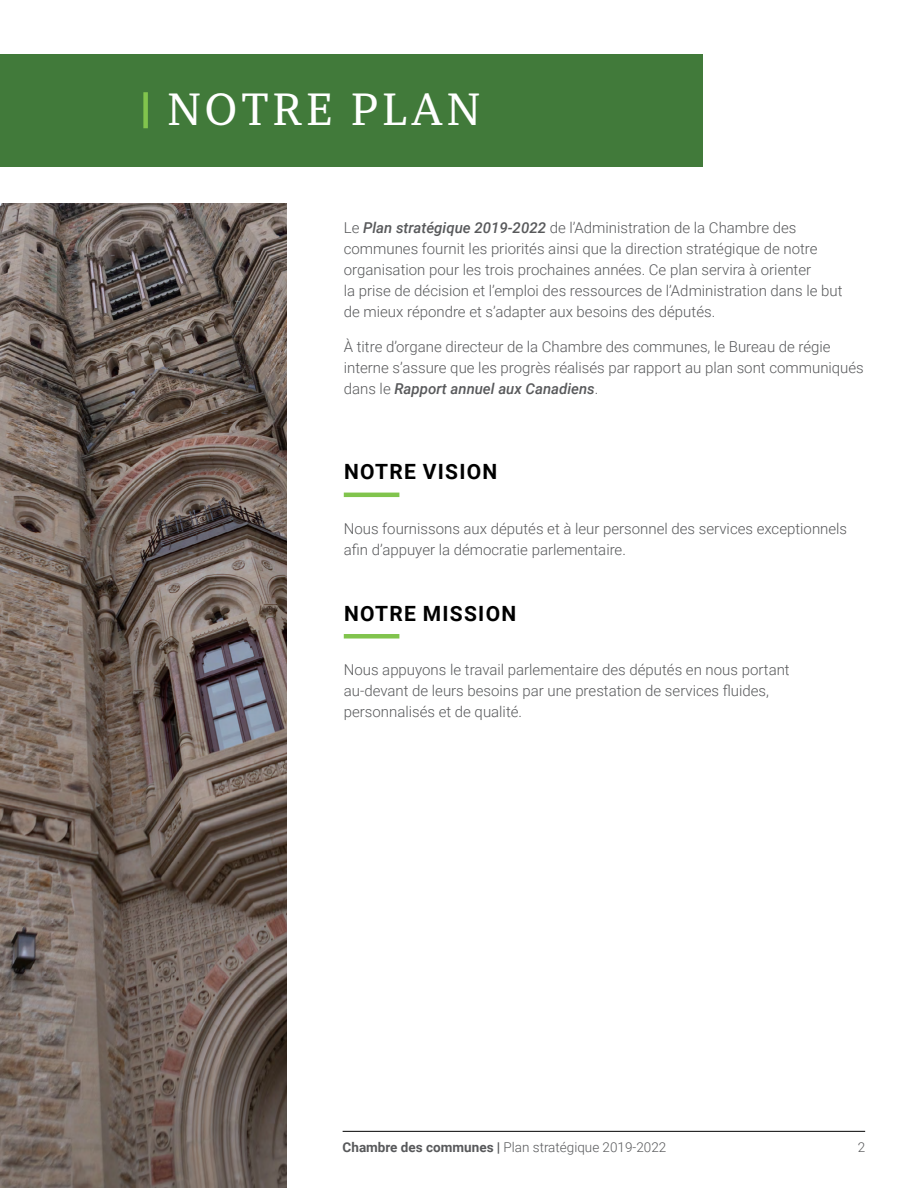
<style>
.page{position:relative;width:918px;height:1188px;background:#fff}
.page>*{position:absolute;margin:0;border:0;box-sizing:border-box;transform-origin:0 0}
.t1{font:500 42px "Recia";letter-spacing:.085em;color:#fff}
.Subtitle{font:700 21px "Roboto";letter-spacing:.06em;color:#000}
.Text{font:300 15px/21px "Roboto";color:#58595b}
.t2{font:300 13.5px "Roboto";color:#58595b}
.s1{font-weight:500;font-style:italic}
.s2{font-weight:700}
.s3{font-weight:900}
</style>
<div class="page">
<hr style="left:343px;top:1131px;width:522px;height:1px;background:#000">
<img style="left:0;top:204px;width:287px;height:984px">
<div style="left:0;top:54px;width:703px;height:112px;background:#417a3a"></div>
<div style="left:143px;top:92px;width:5px;height:36px;background:#81c44d"></div>
<hr style="left:344px;top:493px;width:55px;height:4px;background:#81c44d">
<div style="left:344px;top:634px;width:55px;height:5px;background:#81c44d"></div>
<h2 class="t1" style="left:167px;top:83px;width:315px">NOTRE PLAN</h2>
<p class="Text" style="left:344px;top:217px;width:500px">Le <span class="s1">Plan stratégique 2019-2022</span> de l’Administration de la Chambre des communes fournit les priorités ainsi que la direction stratégique de notre organisation pour les trois prochaines années. Ce plan servira à orienter<br>la prise de décision et l’emploi des ressources de l’Administration dans le but de mieux répondre et s’adapter aux besoins des députés.</p>
<p class="Text" style="left:344px;top:335px;width:522px">À titre d’organe directeur de la Chambre des communes, le Bureau de régie interne s’assure que les progrès réalisés par rapport au plan sont communiqués dans le <span class="s1">Rapport annuel aux Canadiens</span>.</p>
<h3 class="Subtitle" style="left:344px;top:457px;width:155px">NOTRE VISION</h3>
<p class="Text" style="left:344px;top:517px;width:505px">Nous fournissons aux députés et à leur personnel des services exceptionnels afin d’appuyer la démocratie parlementaire.</p>
<h3 class="Subtitle" style="left:344px;top:598px;width:174px">NOTRE MISSION</h3>
<p class="Text" style="left:344px;top:659px;width:447px">Nous appuyons le travail parlementaire des députés en nous portant au-devant de leurs besoins par une prestation de services fluides, personnalisés et de qualité.</p>
<p class="t2" style="left:343px;top:1138px;width:325px"><span class="s2">Chambre des communes</span> <span class="s3">|</span> Plan stratégique 2019-2022</p>
<p class="t2" style="left:858px;top:1138px;width:9px">2</p>
</div>
